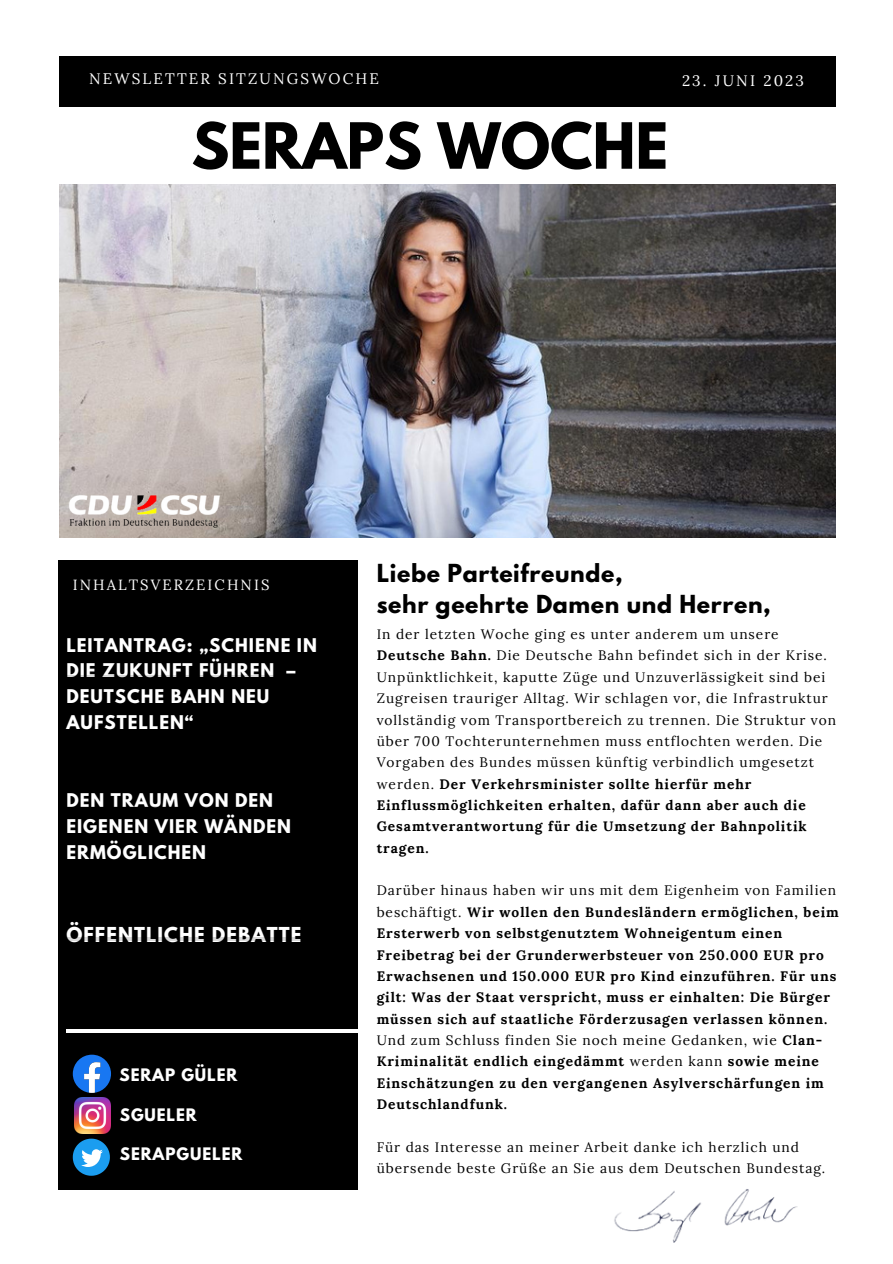
<style>
.page{position:relative;width:893px;height:1264px;background:#fff}
.page>*{position:absolute;margin:0;border:0;box-sizing:border-box;transform-origin:0 0}
.t1{font:700 56.4px "League Spartan";color:#000}
.t2{font:700 22.05px "League Spartan";letter-spacing:.03em;color:#000}
.t3{font:700 18.3px "League Spartan";letter-spacing:.06em;color:#fff}
.t4{font:700 16.8px/25.8px "League Spartan";letter-spacing:.06em;color:#fff}
.t5{font:700 15.3px "League Spartan";letter-spacing:.06em;color:#fff}
.t6{font:15.15px "Lora";letter-spacing:.14em;color:#fff}
.t7{font:14.85px "Lora";letter-spacing:.14em;color:#fff}
.t8{font:13.65px/21.3px "Lora";letter-spacing:.07em;color:#000}
.t9{font:700 13.65px/21.3px "Lora";letter-spacing:.07em;color:#000}
.s1{font-weight:700}
.s2{font-weight:400}
</style>
<div class="page">
<div style="left:59px;top:56px;width:776px;height:51px;background:#000"></div>
<div style="left:58px;top:560px;width:299px;height:129px;background:#000"></div>
<div style="left:58px;top:619px;width:299px;height:570px;background:#000"></div>
<img style="left:60px;top:185px;width:775px;height:353px">
<img style="left:75px;top:1097px;width:36px;height:36px">
<svg style="left:73px;top:1054px;width:38px;height:38px"></svg>
<svg style="left:73px;top:1138px;width:37px;height:37px"></svg>
<hr style="left:66px;top:1029px;width:338px;height:3px;background:#fff">
<img style="left:66px;top:468px;width:158px;height:70px">
<img style="left:614px;top:1189px;width:184px;height:54px">
<p class="t6" style="left:89px;top:68px;width:291px">NEWSLETTER SITZUNGSWOCHE</p>
<p class="t1" style="left:191px;top:118px;width:478px">SERAPS WOCHE</p>
<p class="t6" style="left:682px;top:70px;width:123px">23. JUNI 2023</p>
<p class="t7" style="left:73px;top:575px;width:198px">INHALTSVERZEICHNIS</p>
<p class="t4" style="left:66px;top:634px;width:252px">LEITANTRAG: „SCHIENE IN<br>DIE ZUKUNFT FÜHREN –<br>DEUTSCHE BAHN NEU<br>AUFSTELLEN“</p>
<p class="t4" style="left:66px;top:789px;width:226px">DEN TRAUM VON DEN<br>EIGENEN VIER WÄNDEN<br>ERMÖGLICHEN</p>
<p class="t3" style="left:66px;top:925px;width:236px">ÖFFENTLICHE DEBATTE</p>
<p class="t5" style="left:119px;top:1067px;width:119px">SERAP GÜLER</p>
<p class="t5" style="left:120px;top:1106px;width:78px">SGUELER</p>
<p class="t5" style="left:120px;top:1145px;width:124px">SERAPGUELER</p>
<p class="t2" style="left:376px;top:562px;width:247px">Liebe Parteifreunde,</p>
<p class="t2" style="left:376px;top:593px;width:396px">sehr geehrte Damen und Herren,</p>
<p class="t8" style="left:376px;top:623px;width:461px">In der letzten Woche ging es unter anderem um unsere <span class="s1">Deutsche Bahn.</span> Die Deutsche Bahn befindet sich in der Krise.<br>Unpünktlichkeit, kaputte Züge und Unzuverlässigkeit sind bei Zugreisen trauriger Alltag. Wir schlagen vor, die Infrastruktur vollständig vom Transportbereich zu trennen. Die Struktur von über 700 Tochterunternehmen muss entflochten werden. Die Vorgaben des Bundes müssen künftig verbindlich umgesetzt werden. <span class="s1">Der Verkehrsminister sollte hierfür mehr Einflussmöglichkeiten erhalten, dafür dann aber auch die Gesamtverantwortung für die Umsetzung der Bahnpolitik tragen.</span></p>
<p class="t9" style="left:376px;top:879px;width:463px"><span class="s2">Darüber hinaus haben wir uns mit dem Eigenheim von Familien beschäftigt.</span> Wir wollen den Bundesländern ermöglichen, beim Ersterwerb von selbstgenutztem Wohneigentum einen Freibetrag bei der Grunderwerbsteuer von 250.000 EUR pro Erwachsenen und 150.000 EUR pro Kind einzuführen. Für uns gilt: Was der Staat verspricht, muss er einhalten: Die Bürger müssen sich auf staatliche Förderzusagen verlassen können.<br><span class="s2">Und zum Schluss finden Sie noch meine Gedanken, wie</span> Clan-Kriminalität endlich eingedämmt <span class="s2">werden kann</span> sowie meine Einschätzungen zu den vergangenen Asylverschärfungen im Deutschlandfunk.</p>
<p class="t8" style="left:376px;top:1136px;width:450px">Für das Interesse an meiner Arbeit danke ich herzlich und übersende beste Grüße an Sie aus dem Deutschen Bundestag.</p>
</div>
